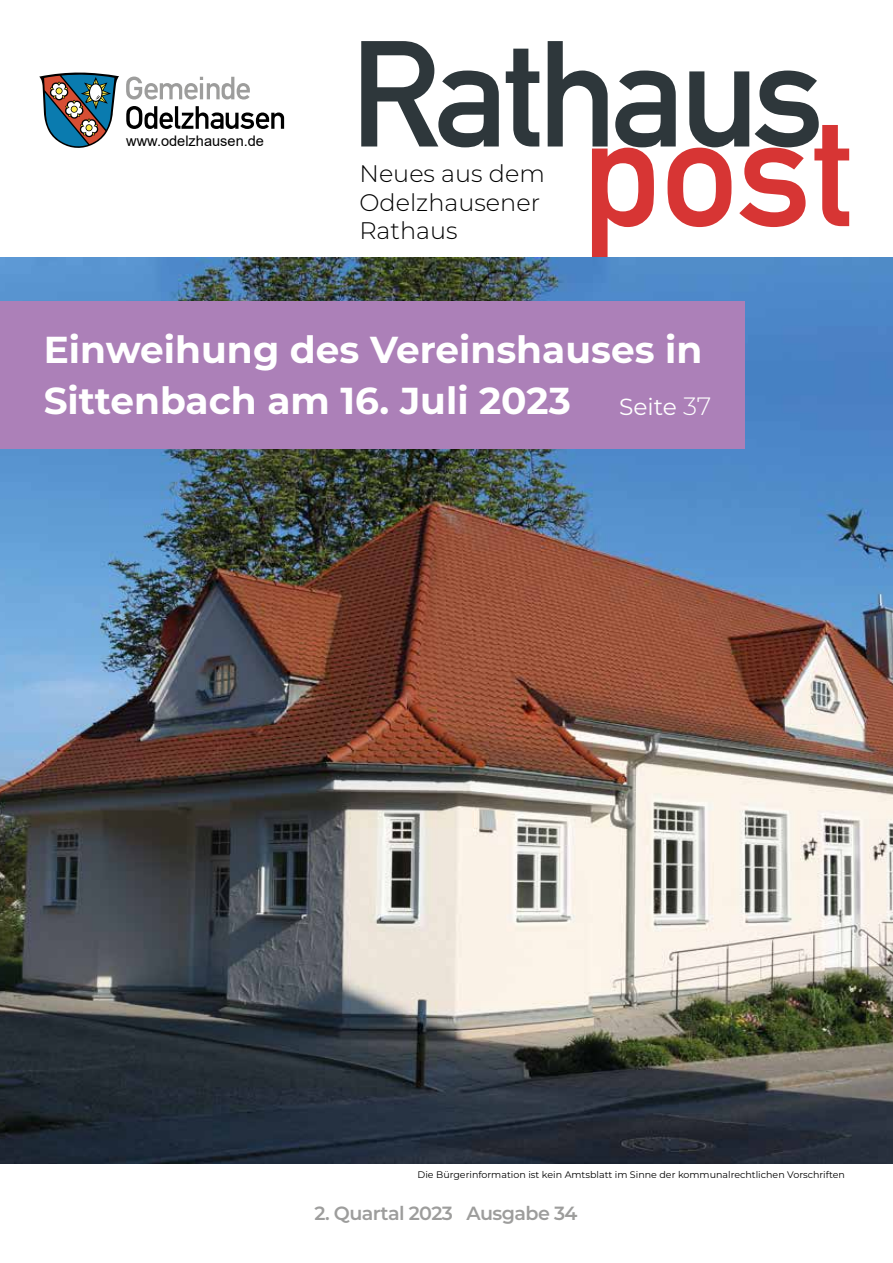
<style>
.page{position:relative;width:893px;height:1263px;background:#fff}
.page>*{position:absolute;margin:0;border:0;box-sizing:border-box;transform-origin:0 0}
.t1{font:700 37.5px/51px "Montserrat";color:#fff}
.t2{font:300 24px/28.8px "Montserrat";color:#000}
.t3{font:23.25px "Montserrat";color:#fff}
.t4{font:600 19.05px "Montserrat";letter-spacing:-.03em;color:#9d9d9c}
.t5{font:14.55px "Arial";color:#000}
.t6{font:9.45px "Montserrat";color:#000}
.s1{font-weight:300;font-size:25.05px}
</style>
<div class="page">
<svg style="left:126px;top:106px;width:158px;height:23px"></svg>
<svg style="left:126px;top:77px;width:124px;height:23px"></svg>
<svg style="left:39px;top:72px;width:80px;height:76px"></svg>
<svg style="left:361px;top:41px;width:138px;height:106px"></svg>
<svg style="left:506px;top:49px;width:33px;height:97px"></svg>
<svg style="left:548px;top:41px;width:301px;height:216px"></svg>
<img style="left:0;top:258px;width:893px;height:905px">
<div style="left:0;top:301px;width:744px;height:147px;background:#ac80b8"></div>
<h3 class="t5" style="left:126px;top:131px;width:139px">www.odelzhausen.de</h3>
<h2 class="t2" style="left:359px;top:158px;width:187px">Neues aus dem<br>Odelzhausener<br>Rathaus</h2>
<h1 class="t1" style="left:44px;top:322px;width:660px">Einweihung des Vereinshauses in<br>Sittenbach am 16. Juli 2023</h1>
<h3 class="t3" style="left:619px;top:390px;width:94px">Seite <span class="s1">37</span></h3>
<p class="t6" style="left:417px;top:1168px;width:429px">Die Bürgerinformation ist kein Amtsblatt im Sinne der kommunalrechtlichen Vorschriften</p>
<h3 class="t4" style="left:314px;top:1199px;width:265px">2. Quartal 2023 Ausgabe 34</h3>
</div>
